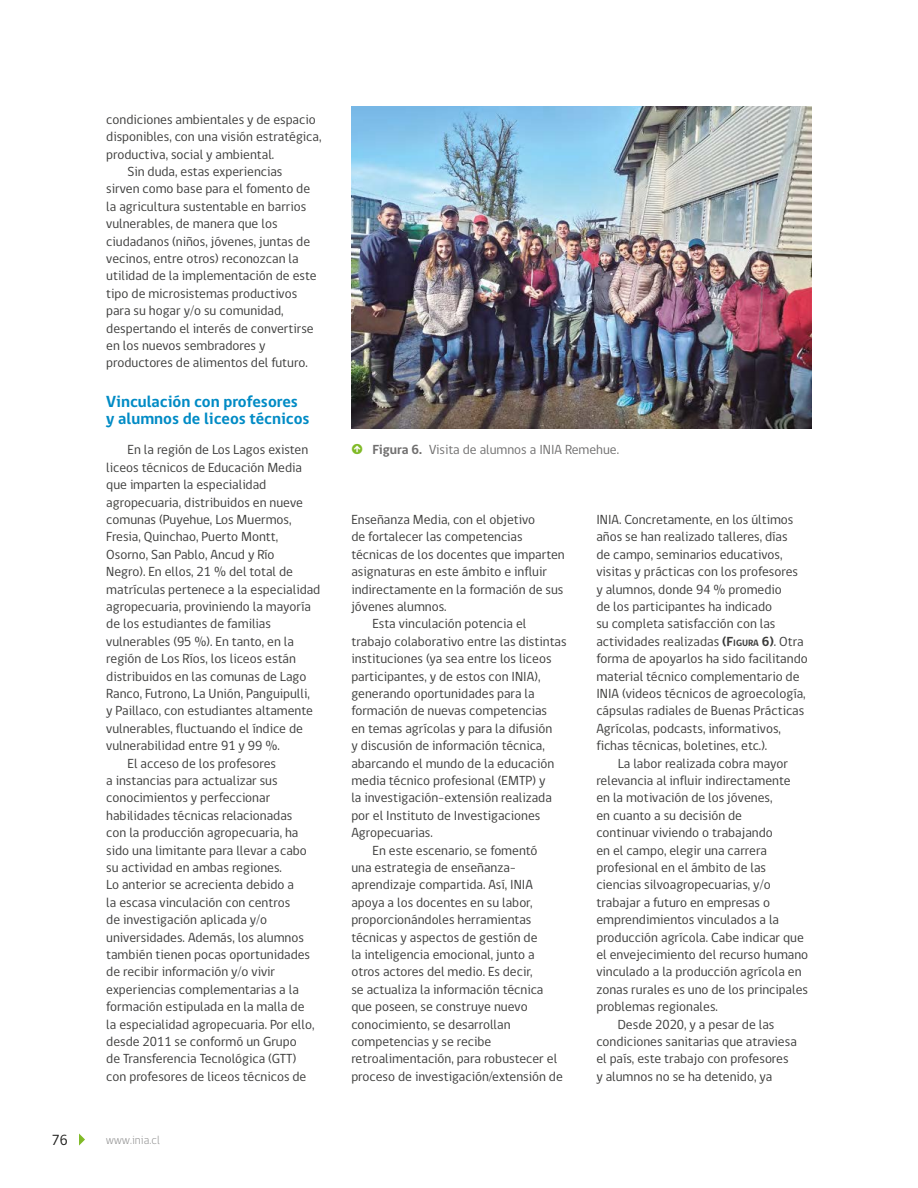
<style>
.page{position:relative;width:918px;height:1188px;background:#fff}
.page>*{position:absolute;margin:0;border:0;box-sizing:border-box;transform-origin:0 0}
.t1{font:700 16.5px/17.4px "gob CL";color:#008bc5}
.t2{font:15px "gob CL";color:#1d1d1b}
.t3{font:13.5px/17.4px "gob CL";color:#3c3c3b}
.t4{font:13.5px "gob CL";color:#706f6f}
.t5{font:300 12px "gob CL";letter-spacing:.01em;color:#878787}
.s1{font-family:"Klavika Arrows";font-weight:700;font-size:15px;color:#80ba27}
.s2{font-weight:700}
.s3{font-weight:700;font-size:9.45px}
</style>
<div class="page">
<svg style="left:79px;top:1134px;width:6px;height:12px"></svg>
<img style="left:351px;top:106px;width:461px;height:322px">
<p class="t3" style="left:106px;top:111px;width:211px">condiciones ambientales y de espacio</p>
<p class="t3" style="left:106px;top:128px;width:217px">disponibles, con una visión estratégica,</p>
<p class="t3" style="left:106px;top:146px;width:170px">productiva, social y ambiental.</p>
<p class="t3" style="left:128px;top:163px;width:156px">Sin duda, estas experiencias</p>
<p class="t3" style="left:106px;top:180px;width:205px">sirven como base para el fomento de</p>
<p class="t3" style="left:106px;top:198px;width:202px">la agricultura sustentable en barrios</p>
<p class="t3" style="left:106px;top:215px;width:173px">vulnerables, de manera que los</p>
<p class="t3" style="left:106px;top:233px;width:205px">ciudadanos (niños, jóvenes, juntas de</p>
<p class="t3" style="left:106px;top:250px;width:194px">vecinos, entre otros) reconozcan la</p>
<p class="t3" style="left:106px;top:267px;width:212px">utilidad de la implementación de este</p>
<p class="t3" style="left:106px;top:285px;width:193px">tipo de microsistemas productivos</p>
<p class="t3" style="left:106px;top:302px;width:179px">para su hogar y/o su comunidad,</p>
<p class="t3" style="left:106px;top:320px;width:209px">despertando el interés de convertirse</p>
<p class="t3" style="left:106px;top:337px;width:161px">en los nuevos sembradores y</p>
<p class="t3" style="left:106px;top:354px;width:203px">productores de alimentos del futuro.</p>
<p class="t1" style="left:106px;top:393px;width:205px">Vinculación con profesores y alumnos de liceos técnicos</p>
<p class="t3" style="left:128px;top:441px;width:182px">En la región de Los Lagos existen</p>
<p class="t3" style="left:106px;top:459px;width:197px">liceos técnicos de Educación Media</p>
<p class="t3" style="left:106px;top:476px;width:162px">que imparten la especialidad</p>
<p class="t3" style="left:106px;top:494px;width:198px">agropecuaria, distribuidos en nueve</p>
<p class="t3" style="left:106px;top:511px;width:187px">comunas (Puyehue, Los Muermos,</p>
<p class="t3" style="left:106px;top:528px;width:174px">Fresia, Quinchao, Puerto Montt,</p>
<p class="t3" style="left:106px;top:546px;width:170px">Osorno, San Pablo, Ancud y Río</p>
<p class="t3" style="left:106px;top:563px;width:188px">Negro). En ellos, 21 % del total de</p>
<p class="t3" style="left:106px;top:581px;width:216px">matrículas pertenece a la especialidad</p>
<p class="t3" style="left:106px;top:598px;width:206px">agropecuaria, proviniendo la mayoría</p>
<p class="t3" style="left:106px;top:615px;width:166px">de los estudiantes de familias</p>
<p class="t3" style="left:106px;top:633px;width:189px">vulnerables (95 %). En tanto, en la</p>
<p class="t3" style="left:106px;top:650px;width:191px">región de Los Ríos, los liceos están</p>
<p class="t3" style="left:106px;top:668px;width:202px">distribuidos en las comunas de Lago</p>
<p class="t3" style="left:106px;top:685px;width:205px">Ranco, Futrono, La Unión, Panguipulli,</p>
<p class="t3" style="left:106px;top:702px;width:208px">y Paillaco, con estudiantes altamente</p>
<p class="t3" style="left:106px;top:720px;width:198px">vulnerables, fluctuando el índice de</p>
<p class="t3" style="left:106px;top:737px;width:175px">vulnerabilidad entre 91 y 99 %.</p>
<p class="t3" style="left:128px;top:755px;width:150px">El acceso de los profesores</p>
<p class="t3" style="left:106px;top:772px;width:173px">a instancias para actualizar sus</p>
<p class="t3" style="left:106px;top:789px;width:166px">conocimientos y perfeccionar</p>
<p class="t3" style="left:106px;top:807px;width:188px">habilidades técnicas relacionadas</p>
<p class="t3" style="left:106px;top:824px;width:194px">con la producción agropecuaria, ha</p>
<p class="t3" style="left:106px;top:842px;width:202px">sido una limitante para llevar a cabo</p>
<p class="t3" style="left:106px;top:859px;width:177px">su actividad en ambas regiones.</p>
<p class="t3" style="left:106px;top:876px;width:189px">Lo anterior se acrecienta debido a</p>
<p class="t3" style="left:106px;top:894px;width:185px">la escasa vinculación con centros</p>
<p class="t3" style="left:106px;top:911px;width:162px">de investigación aplicada y/o</p>
<p class="t3" style="left:106px;top:929px;width:199px">universidades. Además, los alumnos</p>
<p class="t3" style="left:106px;top:946px;width:205px">también tienen pocas oportunidades</p>
<p class="t3" style="left:106px;top:963px;width:170px">de recibir información y/o vivir</p>
<p class="t3" style="left:106px;top:981px;width:194px">experiencias complementarias a la</p>
<p class="t3" style="left:106px;top:998px;width:200px">formación estipulada en la malla de</p>
<p class="t3" style="left:106px;top:1016px;width:210px">la especialidad agropecuaria. Por ello,</p>
<p class="t3" style="left:106px;top:1033px;width:192px">desde 2011 se conformó un Grupo</p>
<p class="t3" style="left:106px;top:1050px;width:192px">de Transferencia Tecnológica (GTT)</p>
<p class="t3" style="left:106px;top:1068px;width:202px">con profesores de liceos técnicos de</p>
<p class="t2" style="left:52px;top:1130px;width:18px">76</p>
<p class="t5" style="left:106px;top:1132px;width:55px">www.inia.cl</p>
<p class="t4" style="left:351px;top:441px;width:269px"><span class="s1">W</span> <span class="s2">Figura 6.</span> Visita de alumnos a INIA Remehue.</p>
<p class="t3" style="left:351px;top:511px;width:185px">Enseñanza Media, con el objetivo</p>
<p class="t3" style="left:351px;top:528px;width:173px">de fortalecer las competencias</p>
<p class="t3" style="left:351px;top:546px;width:215px">técnicas de los docentes que imparten</p>
<p class="t3" style="left:351px;top:563px;width:197px">asignaturas en este ámbito e influir</p>
<p class="t3" style="left:351px;top:581px;width:214px">indirectamente en la formación de sus</p>
<p class="t3" style="left:351px;top:598px;width:97px">jóvenes alumnos.</p>
<p class="t3" style="left:373px;top:615px;width:155px">Esta vinculación potencia el</p>
<p class="t3" style="left:351px;top:633px;width:217px">trabajo colaborativo entre las distintas</p>
<p class="t3" style="left:351px;top:650px;width:202px">instituciones (ya sea entre los liceos</p>
<p class="t3" style="left:351px;top:668px;width:191px">participantes, y de estos con INIA),</p>
<p class="t3" style="left:351px;top:685px;width:185px">generando oportunidades para la</p>
<p class="t3" style="left:351px;top:703px;width:197px">formación de nuevas competencias</p>
<p class="t3" style="left:351px;top:720px;width:203px">en temas agrícolas y para la difusión</p>
<p class="t3" style="left:351px;top:737px;width:195px">y discusión de información técnica,</p>
<p class="t3" style="left:351px;top:755px;width:204px">abarcando el mundo de la educación</p>
<p class="t3" style="left:351px;top:772px;width:196px">media técnico profesional (EMTP) y</p>
<p class="t3" style="left:351px;top:790px;width:202px">la investigación-extensión realizada</p>
<p class="t3" style="left:351px;top:807px;width:191px">por el Instituto de Investigaciones</p>
<p class="t3" style="left:351px;top:824px;width:83px">Agropecuarias.</p>
<p class="t3" style="left:373px;top:842px;width:166px">En este escenario, se fomentó</p>
<p class="t3" style="left:351px;top:859px;width:166px">una estrategia de enseñanza-</p>
<p class="t3" style="left:351px;top:877px;width:183px">aprendizaje compartida. Así, INIA</p>
<p class="t3" style="left:351px;top:894px;width:183px">apoya a los docentes en su labor,</p>
<p class="t3" style="left:351px;top:911px;width:182px">proporcionándoles herramientas</p>
<p class="t3" style="left:351px;top:929px;width:188px">técnicas y aspectos de gestión de</p>
<p class="t3" style="left:351px;top:946px;width:185px">la inteligencia emocional, junto a</p>
<p class="t3" style="left:351px;top:964px;width:183px">otros actores del medio. Es decir,</p>
<p class="t3" style="left:351px;top:981px;width:194px">se actualiza la información técnica</p>
<p class="t3" style="left:351px;top:998px;width:178px">que poseen, se construye nuevo</p>
<p class="t3" style="left:351px;top:1016px;width:161px">conocimiento, se desarrollan</p>
<p class="t3" style="left:351px;top:1033px;width:142px">competencias y se recibe</p>
<p class="t3" style="left:351px;top:1051px;width:207px">retroalimentación, para robustecer el</p>
<p class="t3" style="left:351px;top:1068px;width:213px">proceso de investigación/extensión de</p>
<p class="t3" style="left:596px;top:511px;width:213px">INIA. Concretamente, en los últimos años se han realizado talleres, días<br>de campo, seminarios educativos, visitas y prácticas con los profesores y alumnos, donde 94 % promedio<br>de los participantes ha indicado<br>su completa satisfacción con las actividades realizadas <span class="s2">(F</span><span class="s3">IGURA</span> <span class="s2">6)</span>. Otra forma de apoyarlos ha sido facilitando material técnico complementario de INIA (videos técnicos de agroecología, cápsulas radiales de Buenas Prácticas Agrícolas, podcasts, informativos, fichas técnicas, boletines, etc.).</p>
<p class="t3" style="left:618px;top:755px;width:172px">La labor realizada cobra mayor</p>
<p class="t3" style="left:596px;top:772px;width:196px">relevancia al influir indirectamente</p>
<p class="t3" style="left:596px;top:789px;width:178px">en la motivación de los jóvenes,</p>
<p class="t3" style="left:596px;top:807px;width:147px">en cuanto a su decisión de</p>
<p class="t3" style="left:596px;top:824px;width:178px">continuar viviendo o trabajando</p>
<p class="t3" style="left:596px;top:842px;width:172px">en el campo, elegir una carrera</p>
<p class="t3" style="left:596px;top:859px;width:171px">profesional en el ámbito de las</p>
<p class="t3" style="left:596px;top:876px;width:176px">ciencias silvoagropecuarias, y/o</p>
<p class="t3" style="left:596px;top:894px;width:175px">trabajar a futuro en empresas o</p>
<p class="t3" style="left:596px;top:911px;width:184px">emprendimientos vinculados a la</p>
<p class="t3" style="left:596px;top:929px;width:209px">producción agrícola. Cabe indicar que</p>
<p class="t3" style="left:596px;top:946px;width:213px">el envejecimiento del recurso humano</p>
<p class="t3" style="left:596px;top:963px;width:207px">vinculado a la producción agrícola en</p>
<p class="t3" style="left:596px;top:981px;width:213px">zonas rurales es uno de los principales</p>
<p class="t3" style="left:596px;top:998px;width:123px">problemas regionales.</p>
<p class="t3" style="left:618px;top:1016px;width:158px">Desde 2020, y a pesar de las</p>
<p class="t3" style="left:596px;top:1033px;width:202px">condiciones sanitarias que atraviesa</p>
<p class="t3" style="left:596px;top:1050px;width:194px">el país, este trabajo con profesores</p>
<p class="t3" style="left:596px;top:1068px;width:177px">y alumnos no se ha detenido, ya</p>
</div>
